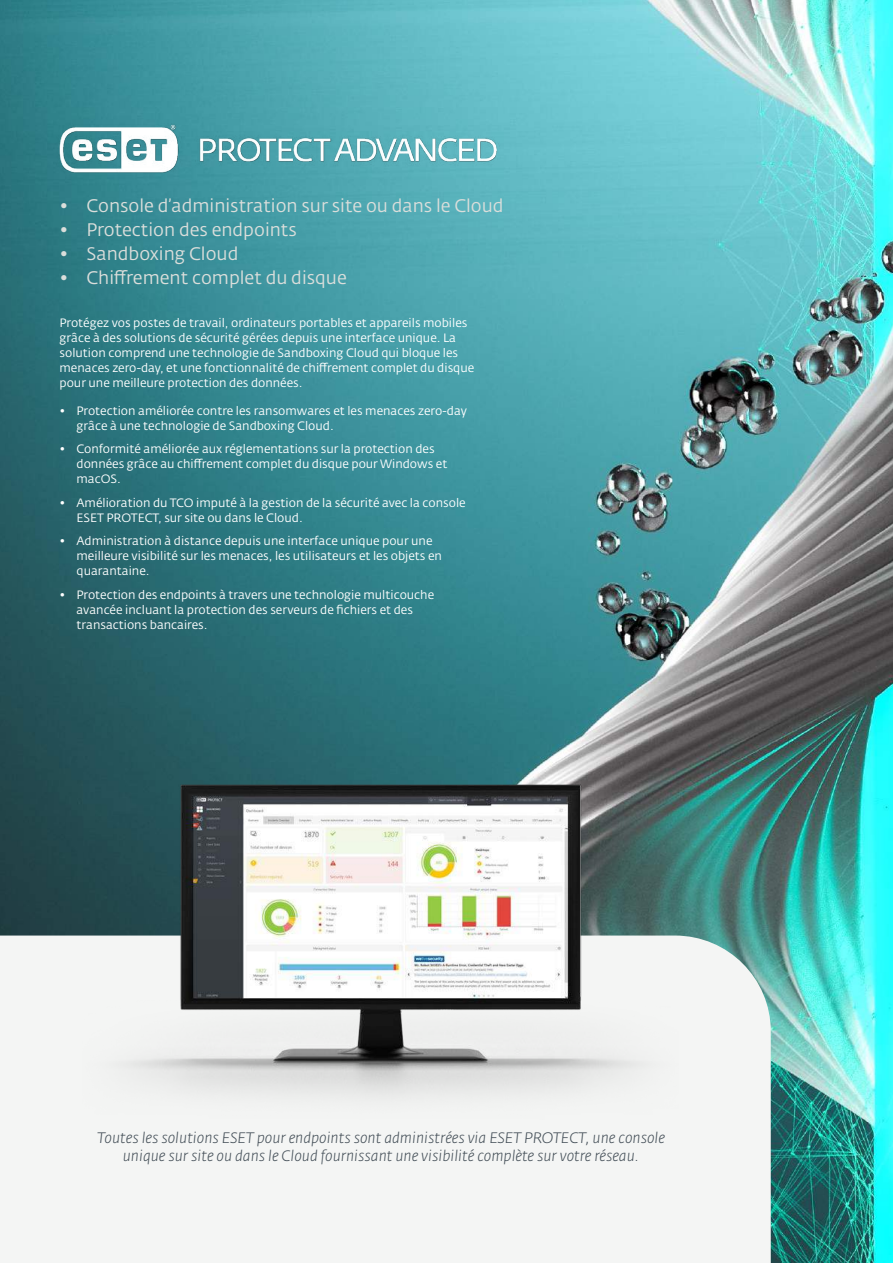
<style>
.page{position:relative;width:893px;height:1263px;background:#fff}
.page>*{position:absolute;margin:0;border:0;box-sizing:border-box;transform-origin:0 0}
.t1{font:18px "Fedra Sans Alt Pro";color:#dbdedb}
.t2{font:italic 300 15px/18px "Fedra Sans Alt Pro";color:#424d56;text-align:center}
.t3{font:12px/15px "Fedra Sans Alt Pro";color:#fff}
</style>
<div class="page">
<img style="left:0;top:0;width:893px;height:1263px">
<div style="left:0;top:935px;width:771px;height:328px;background:#f4f5f4"></div>
<img style="left:45px;top:112px;width:459px;height:72px">
<img style="left:82px;top:785px;width:596px;height:335px">
<h1 class="t1" style="left:60px;top:194px;width:446px">• Console d’administration sur site ou dans le Cloud</h1>
<h1 class="t1" style="left:60px;top:218px;width:239px">• Protection des endpoints</h1>
<h1 class="t1" style="left:60px;top:242px;width:180px">• Sandboxing Cloud</h1>
<h1 class="t1" style="left:60px;top:266px;width:289px">• Chiffrement complet du disque</h1>
<p class="t3" style="left:60px;top:315px;width:416px">Protégez vos postes de travail, ordinateurs portables et appareils mobiles grâce à des solutions de sécurité gérées depuis une interface unique. La solution comprend une technologie de Sandboxing Cloud qui bloque les menaces zero-day, et une fonctionnalité de chiffrement complet du disque pour une meilleure protection des données.</p>
<p class="t3" style="left:77px;top:403px;width:392px;text-indent:-17px">• Protection améliorée contre les ransomwares et les menaces zero-day grâce à une technologie de Sandboxing Cloud.</p>
<p class="t3" style="left:77px;top:441px;width:372px;text-indent:-17px">• Conformité améliorée aux réglementations sur la protection des données grâce au chiffrement complet du disque pour Windows et macOS.</p>
<p class="t3" style="left:77px;top:495px;width:391px;text-indent:-17px">• Amélioration du TCO imputé à la gestion de la sécurité avec la console<br>ESET PROTECT, sur site ou dans le Cloud.</p>
<p class="t3" style="left:77px;top:533px;width:367px;text-indent:-17px">• Administration à distance depuis une interface unique pour une meilleure visibilité sur les menaces, les utilisateurs et les objets en quarantaine.</p>
<p class="t3" style="left:77px;top:587px;width:359px;text-indent:-17px">• Protection des endpoints à travers une technologie multicouche avancée incluant la protection des serveurs de fichiers et des transactions bancaires.</p>
<p class="t2" style="left:97px;top:1128px;width:569px">Toutes les solutions ESET pour endpoints sont administrées via ESET PROTECT, une console unique sur site ou dans le Cloud fournissant une visibilité complète sur votre réseau.</p>
</div>
